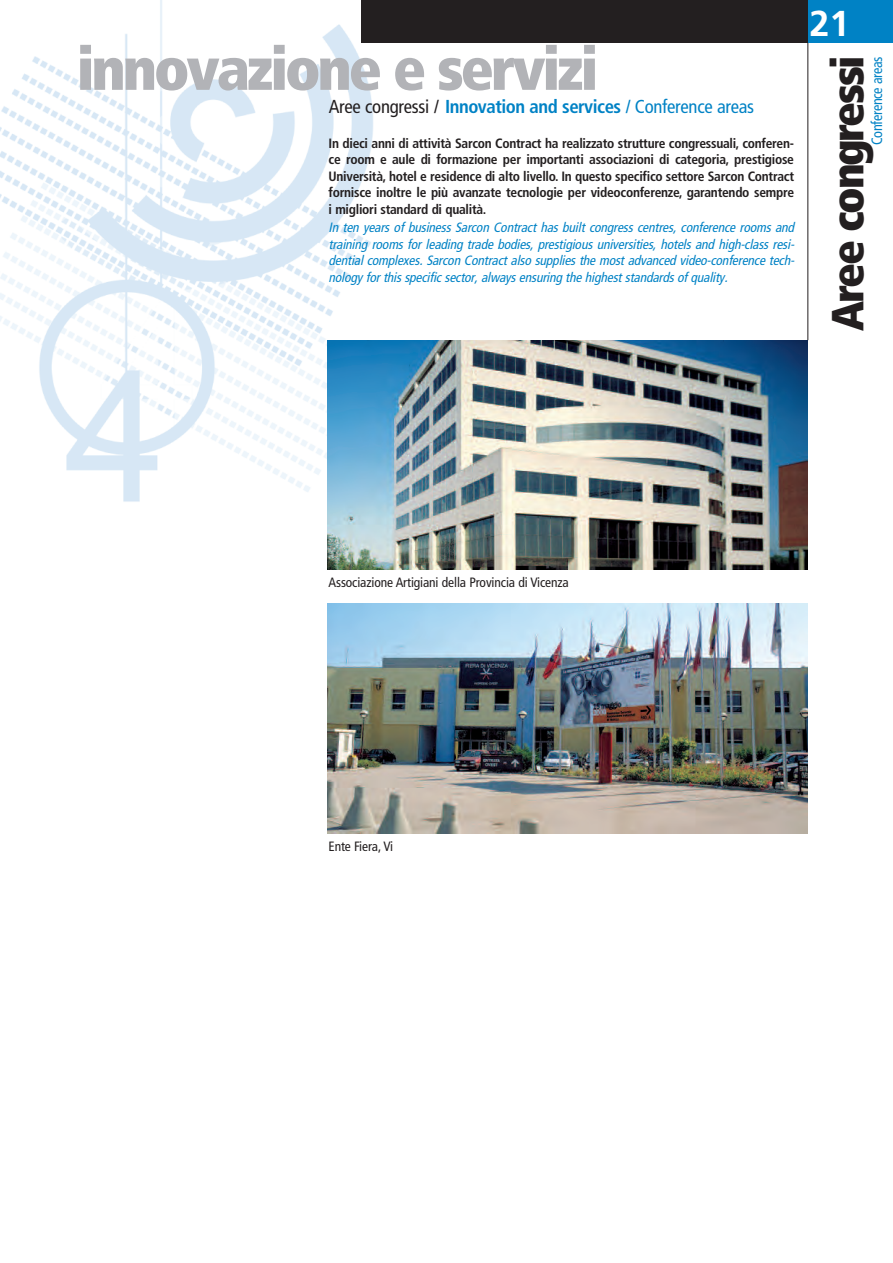
<style>
.page{position:relative;width:893px;height:1263px;background:#fff}
.page>*{position:absolute;margin:0;border:0;box-sizing:border-box;transform-origin:0 0}
.t1{font:900 condensed 60px "Frutiger";letter-spacing:-.05em;color:#b2b3b7}
.t2{font:900 condensed 45px "Frutiger";letter-spacing:-.05em;color:#231f20}
.t3{font:700 36px "Frutiger";color:#fff}
.t4{font:700 condensed 18.75px "Frutiger";letter-spacing:-.025em;color:#0082c5}
.t5{font:condensed 15px "Frutiger";letter-spacing:-.025em;color:#0082c5;scale:.95 1}
.t6{font:700 condensed 13.5px/16.5px "Frutiger";letter-spacing:-.02em;color:#231f20;text-align:justify}
.t7{font:italic condensed 13.5px/16.5px "Frutiger";letter-spacing:-.01em;color:#0082c5;text-align:justify}
.t8{font:condensed 13.5px "Frutiger";letter-spacing:-.01em;color:#231f20}
.s1{font-weight:400;color:#231f20}
.s2{font-weight:400}
</style>
<div class="page">
<img style="left:0;top:0;width:373px;height:502px">
<hr style="left:808px;top:43px;width:1px;height:297px;background:#231f20">
<img style="left:327px;top:340px;width:481px;height:230px">
<img style="left:327px;top:604px;width:481px;height:229px">
<div style="left:361px;top:0;width:532px;height:43px;background:#231f20"></div>
<div style="left:808px;top:0;width:85px;height:43px;background:#0082c5"></div>
<h1 class="t1" style="left:77px;top:45px;width:523px">innovazione e servizi</h1>
<h3 class="t4" style="left:329px;top:99px;width:427px"><span class="s1">Aree congressi /</span> Innovation and services <span class="s2">/ Conference areas</span></h3>
<p class="t6" style="left:329px;top:136px;width:467px">In dieci anni di attività Sarcon Contract ha realizzato strutture congressuali, conferen&shy;ce room e aule di formazione per importanti associazioni di categoria, prestigiose Università, hotel e residence di alto livello. In questo specifico settore Sarcon Contract fornisce inoltre le più avanzate tecnologie per videoconferenze, garantendo sempre i migliori standard di qualità.</p>
<p class="t7" style="left:329px;top:220px;width:470px">In ten years of business Sarcon Contract has built congress centres, conference rooms and training rooms for leading trade bodies, prestigious universities, hotels and high-class resi&shy;dential complexes. Sarcon Contract also supplies the most advanced video-conference tech&shy;nology forthisspecificsector,alwaysensuring the higheststandardsof quality.</p>
<h3 class="t3" style="left:809px;top:9px;width:42px">21</h3>
<h2 class="t2" style="left:830px;top:331px;width:277px;rotate:-90deg">Aree congressi</h2>
<p class="t5" style="left:871px;top:145px;width:95px;rotate:-90deg">Conference areas</p>
<p class="t8" style="left:329px;top:577px;width:242px">Associazione Artigiani della Provincia di Vicenza</p>
<p class="t8" style="left:329px;top:841px;width:66px">Ente Fiera, Vi</p>
</div>
